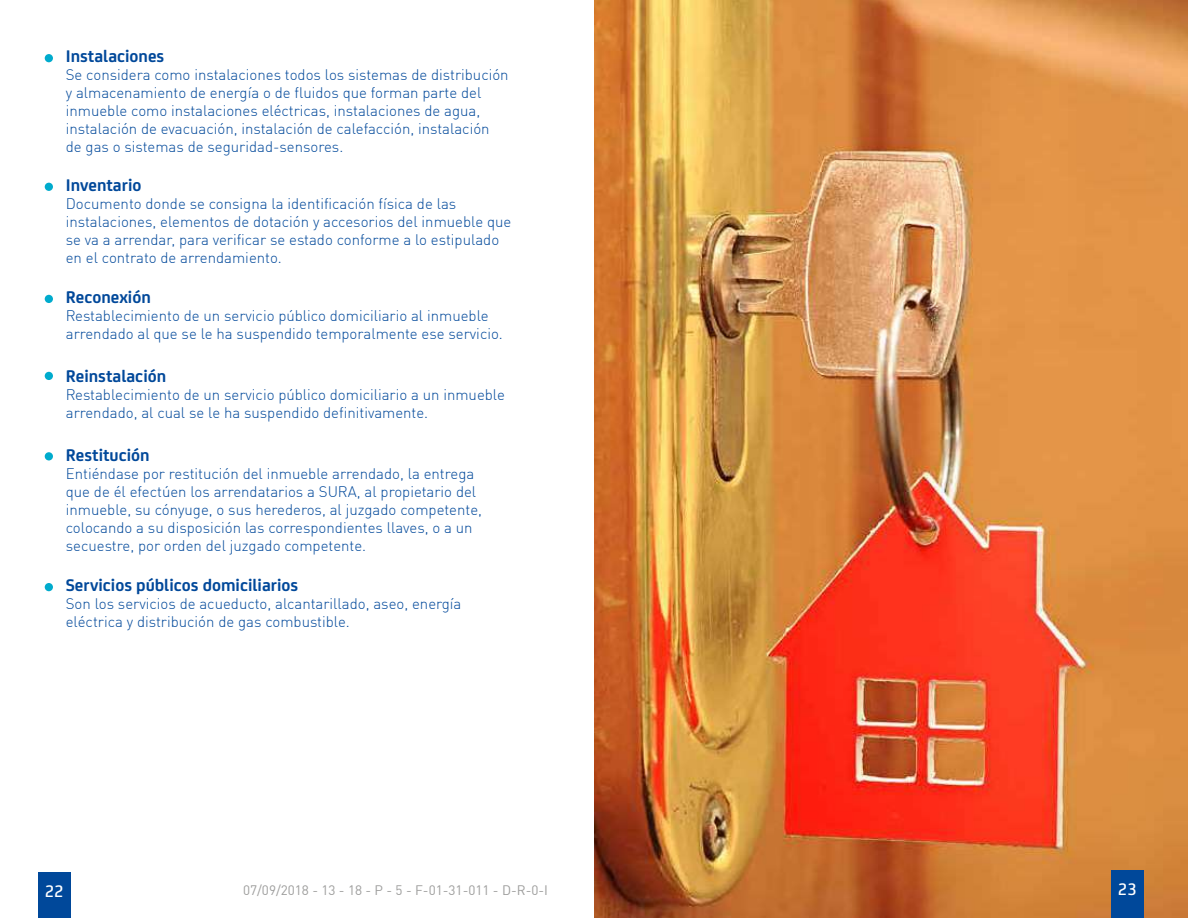
<style>
.page{position:relative;width:1188px;height:918px;background:#fff}
.page>*{position:absolute;margin:0;border:0;box-sizing:border-box;transform-origin:0 0}
.t1{font:700 18px "FS Joey";color:#00489a}
.t2{font:500 17.85px "FS Joey";color:#fff}
.t3{font:300 15px/18px "DIN Offc";color:#00489a}
.t4{font:13.5px "DIN Offc";color:#9d9d9c}
</style>
<div class="page">
<img style="left:594px;top:0;width:594px;height:918px">
<div style="left:45px;top:54px;width:8px;height:8px;background:#00abcd;border-radius:50%"></div>
<div style="left:45px;top:183px;width:8px;height:8px;background:#00abcd;border-radius:50%"></div>
<div style="left:45px;top:295px;width:8px;height:8px;background:#00abcd;border-radius:50%"></div>
<div style="left:45px;top:372px;width:8px;height:8px;background:#00abcd;border-radius:50%"></div>
<div style="left:45px;top:452px;width:8px;height:8px;background:#00abcd;border-radius:50%"></div>
<div style="left:45px;top:583px;width:8px;height:8px;background:#00abcd;border-radius:50%"></div>
<div style="left:38px;top:872px;width:32px;height:46px;background:#00489a"></div>
<div style="left:1111px;top:871px;width:33px;height:47px;background:#00489a"></div>
<p class="t1" style="left:66px;top:42px;width:100px">Instalaciones</p>
<p class="t3" style="left:66px;top:65px;width:444px">Se considera como instalaciones todos los sistemas de distribución y almacenamiento de energía o de fluidos que forman parte del inmueble como instalaciones eléctricas, instalaciones de agua, instalación de evacuación, instalación de calefacción, instalación de gas o sistemas de seguridad-sensores.</p>
<p class="t1" style="left:66px;top:172px;width:77px">Inventario</p>
<p class="t3" style="left:66px;top:195px;width:447px">Documento donde se consigna la identificación física de las instalaciones, elementos de dotación y accesorios del inmueble que se va a arrendar, para verificar se estado conforme a lo estipulado en el contrato de arrendamiento.</p>
<p class="t1" style="left:66px;top:284px;width:86px">Reconexión</p>
<p class="t3" style="left:66px;top:306px;width:439px">Restablecimiento de un servicio público domiciliario al inmueble arrendado al que se le ha suspendido temporalmente ese servicio.</p>
<p class="t1" style="left:66px;top:363px;width:102px">Reinstalación</p>
<p class="t3" style="left:66px;top:386px;width:441px">Restablecimiento de un servicio público domiciliario a un inmueble arrendado, al cual se le ha suspendido definitivamente.</p>
<p class="t1" style="left:66px;top:442px;width:85px">Restitución</p>
<p class="t3" style="left:66px;top:465px;width:418px">Entiéndase por restitución del inmueble arrendado, la entrega que de él efectúen los arrendatarios a SURA, al propietario del inmueble, su cónyuge, o sus herederos, al juzgado competente, colocando a su disposición las correspondientes llaves, o a un secuestre, por orden del juzgado competente.</p>
<p class="t1" style="left:66px;top:572px;width:234px">Servicios públicos domiciliarios</p>
<p class="t3" style="left:66px;top:594px;width:397px">Son los servicios de acueducto, alcantarillado, aseo, energía eléctrica y distribución de gas combustible.</p>
<p class="t2" style="left:45px;top:878px;width:20px">22</p>
<p class="t4" style="left:243px;top:882px;width:307px">07/09/2018 - 13 - 18 - P - 5 - F-01-31-011 - D-R-0-I</p>
<p class="t2" style="left:1118px;top:876px;width:20px">23</p>
</div>
